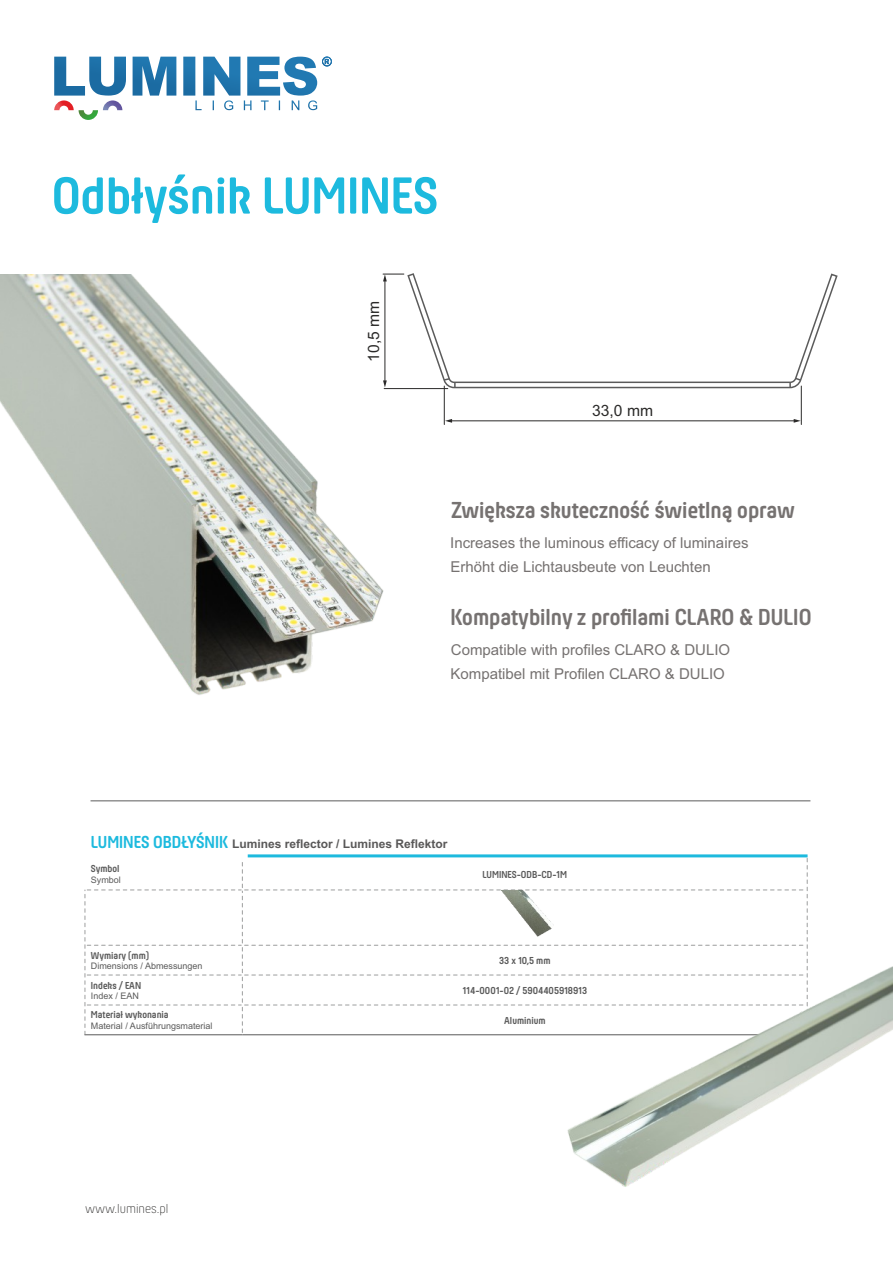
<style>
.page{position:relative;width:893px;height:1262px;background:#fff}
.page>*{position:absolute;margin:0;border:0;box-sizing:border-box;transform-origin:0 0}
.t1{font:700 54px "Hansom FY";color:#1dbade}
.t2{font:700 24px "Hansom FY";color:#767271}
.t3{font:15.6px "Arial";color:#2b2a29}
.t4{font:15px/23.9px "Arial";color:#767271}
.t5{font:300 13.5px "Hansom FY";color:#2b2a29}
.t6{font:700 12px "Arial";color:#595858}
.t7{font:700 10.5px "Hansom FY";color:#5b5b5b}
.t8{font:9px "Arial";color:#5b5b5b}
.s1{font-family:"Hansom FY";font-size:18px;color:#1dbade}
</style>
<div class="page">
<svg style="left:133px;top:57px;width:43px;height:39px"></svg>
<svg style="left:54px;top:57px;width:72px;height:63px"></svg>
<svg style="left:183px;top:57px;width:149px;height:53px"></svg>
<hr style="left:248px;top:854px;width:559px;height:3px;background:#1dbade">
<svg style="left:85px;top:857px;width:722px;height:177px"></svg>
<hr style="left:85px;top:1034px;width:157px;height:1px;background:#5b5b5b">
<hr style="left:242px;top:1034px;width:566px;height:1px;background:#5b5b5b">
<hr style="left:448px;top:420px;width:345px;height:1px;background:#2b2a29">
<svg style="left:793px;top:419px;width:7px;height:4px"></svg>
<svg style="left:411px;top:273px;width:427px;height:116px"></svg>
<svg style="left:789px;top:376px;width:13px;height:11px"></svg>
<hr style="left:801px;top:386px;width:1px;height:38px;background:#2b2a29">
<hr style="left:90px;top:800px;width:720px;height:1px;background:#5b5b5b">
<img style="left:419px;top:943px;width:473px;height:244px">
<img style="left:0;top:274px;width:512px;height:527px">
<h1 class="t1" style="left:52px;top:171px;width:388px">Odbłyśnik LUMINES</h1>
<p class="t3" style="left:367px;top:362px;width:62px;rotate:-90deg">10,5 mm</p>
<p class="t3" style="left:592px;top:404px;width:62px">33,0 mm</p>
<h2 class="t2" style="left:451px;top:499px;width:345px">Zwiększa skuteczność świetlną opraw</h2>
<p class="t4" style="left:450px;top:532px;width:300px">Increases the luminous efficacy of luminaires<br>Erhöht die Lichtausbeute von Leuchten</p>
<h2 class="t2" style="left:450px;top:606px;width:362px">Kompatybilny z profilami CLARO &amp; DULIO</h2>
<p class="t4" style="left:450px;top:639px;width:281px">Compatible with profiles CLARO &amp; DULIO<br>Kompatibel mit Profilen CLARO &amp; DULIO</p>
<p class="t6" style="left:91px;top:839px;width:358px"><span class="s1">LUMINES OBDŁYŚNIK</span> Lumines reflector / Lumines Reflektor</p>
<p class="t7" style="left:91px;top:863px;width:30px">Symbol</p>
<p class="t8" style="left:91px;top:876px;width:32px">Symbol</p>
<p class="t7" style="left:482px;top:870px;width:86px">LUMINES-ODB-CD-1M</p>
<p class="t7" style="left:91px;top:950px;width:60px">Wymiary (mm)</p>
<p class="t8" style="left:91px;top:963px;width:113px">Dimensions / Abmessungen</p>
<p class="t7" style="left:91px;top:980px;width:52px">Indeks / EAN</p>
<p class="t8" style="left:91px;top:992px;width:50px">Index / EAN</p>
<p class="t7" style="left:91px;top:1010px;width:79px">Materiał wykonania</p>
<p class="t8" style="left:91px;top:1022px;width:123px">Material / Ausführungsmaterial</p>
<p class="t7" style="left:499px;top:955px;width:53px">33 x 10,5 mm</p>
<p class="t7" style="left:462px;top:985px;width:126px">114-0001-02 / 5904405918913</p>
<p class="t7" style="left:504px;top:1015px;width:43px">Aluminium</p>
<p class="t5" style="left:85px;top:1202px;width:85px">www.lumines.pl</p>
</div>
